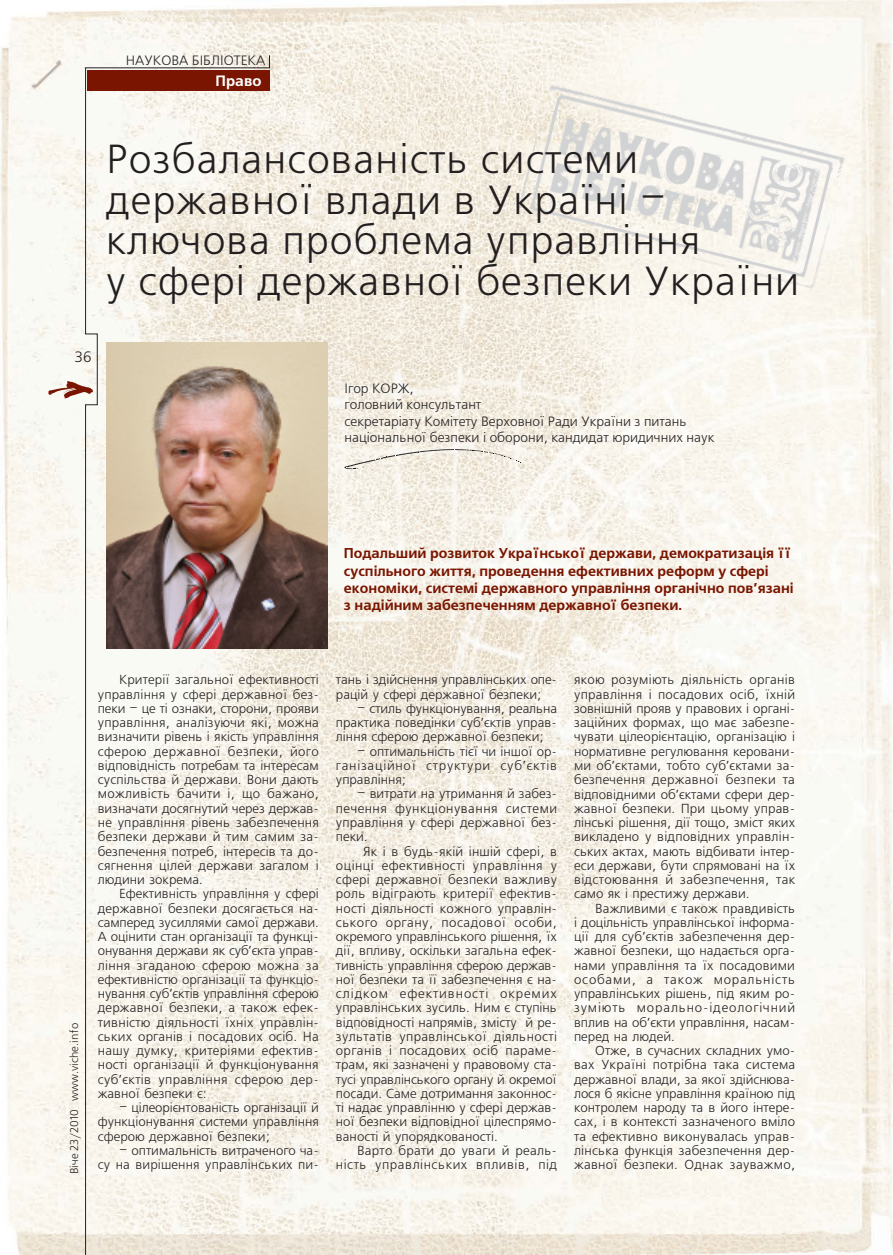
<style>
.page{position:relative;width:893px;height:1255px;background:#fff}
.page>*{position:absolute;margin:0;border:0;box-sizing:border-box;transform-origin:0 0}
.t1{font:40.5px/40.5px "Free Set C";letter-spacing:.025em;color:#231f20}
.rubrica_left{font:700 15px "Free Set C";color:#fff}
.foto{font:15px "Free Set C";color:#231f20}
.vrez{font:700 14.25px/17.1px "Free Set C";color:#791500}
.author{font:13.5px/16.2px "Free Set C";color:#231f20}
.rubrica_right{font:13.5px "Free Set C";color:#231f20}
.text_freeset_Plotno{font:13.05px/14.2px "Free Set C";color:#231f20;text-align:justify}
.text_freeset_Plotno-2{font:13.05px/14.2px "Free Set C";letter-spacing:.04em;color:#231f20;text-align:right}
.t2{font:11.25px "Free Set C";color:#231f20}
</style>
<div class="page">
<img style="left:0;top:0;width:893px;height:1254px">
<svg style="left:48px;top:55px;width:222px;height:1199px"></svg>
<img style="left:106px;top:342px;width:221px;height:306px">
<img style="left:516px;top:84px;width:330px;height:205px">
<svg style="left:344px;top:449px;width:176px;height:20px"></svg>
<p class="rubrica_right" style="left:126px;top:53px;width:141px">НАУКОВА БІБЛІОТЕКА</p>
<p class="rubrica_left" style="left:216px;top:72px;width:47px">Право</p>
<p class="t1" style="left:106px;top:141px;width:694px">Розбалансованість системи державної влади в Україні – ключова проблема управління<br>у сфері державної безпеки України</p>
<p class="foto" style="left:75px;top:349px;width:18px">36</p>
<p class="author" style="left:344px;top:381px;width:371px">Ігор КОРЖ,<br>головний консультант<br>секретаріату Комітету Верховної Ради України з питань національної безпеки і оборони, кандидат юридичних наук</p>
<p class="vrez" style="left:344px;top:545px;width:451px">Подальший розвиток Української держави, демократизація її суспільного життя, проведення ефективних реформ у сфері економіки, системі державного управління органічно пов’язані з надійним забезпеченням державної безпеки.</p>
<p class="t2" style="left:68px;top:1174px;width:153px;rotate:-90deg">Віче 23/2010 www.viche.info</p>
<p class="text_freeset_Plotno" style="left:98px;top:673px;width:223px;text-indent:21px">Критерії загальної ефективності управління у сфері державної без&shy;пеки – це ті ознаки, сторони, прояви управління, аналізуючи які, можна визначити рівень і якість управління сферою державної безпеки, його відповідність потребам та інтересам суспільства й держави. Вони дають можливість бачити і, що бажано, визначати досягнутий через держав&shy;не управління рівень забезпечення безпеки держави й тим самим за&shy;безпечення потреб, інтересів та до&shy;сягнення цілей держави загалом і людини зокрема.</p>
<p class="text_freeset_Plotno" style="left:98px;top:887px;width:223px;text-indent:21px">Ефективність управління у сфері державної безпеки досягається на&shy;самперед зусиллями самої держави.<br>А оцінити стан організації та функці&shy;онування держави як суб’єкта управ&shy;ління згаданою сферою можна за ефективністю організації та функціо&shy;нування суб’єктів управління сферою державної безпеки, а також ефек&shy;тивністю діяльності їхніх управлін&shy;ських органів і посадових осіб. На нашу думку, критеріями ефектив&shy;ності організації й функціонування суб’єктів управління сферою дер&shy;жавної безпеки є:</p>
<p class="text_freeset_Plotno" style="left:98px;top:1101px;width:223px;text-indent:21px">– цілеорієнтованість організації й функціонування системи управління сферою державної безпеки;</p>
<p class="text_freeset_Plotno" style="left:98px;top:1143px;width:223px;text-align:right">– оптимальність витраченого ча-<br>су на вирішення управлінських пи-</p>
<p class="text_freeset_Plotno" style="left:336px;top:673px;width:223px">тань і здійснення управлінських опе&shy;рацій у сфері державної безпеки;</p>
<p class="text_freeset_Plotno" style="left:336px;top:702px;width:223px;text-indent:21px">– стиль функціонування, реальна практика поведінки суб’єктів управ&shy;ління сферою державної безпеки;</p>
<p class="text_freeset_Plotno" style="left:336px;top:744px;width:223px;text-indent:21px">– оптимальність тієї чи іншої ор&shy;ганізаційної структури суб’єктів управління;</p>
<p class="text_freeset_Plotno" style="left:336px;top:787px;width:223px;text-indent:21px">– витрати на утримання й забез&shy;печення функціонування системи управління у сфері державної без&shy;пеки.</p>
<p class="text_freeset_Plotno" style="left:336px;top:844px;width:223px;text-indent:27px">Як і в будь-якій іншій сфері, в оцінці ефективності управління у сфері державної безпеки важливу роль відіграють критерії ефектив&shy;ності діяльності кожного управлін&shy;ського органу, посадової особи, окремого управлінського рішення, їх дії, впливу, оскільки загальна ефек&shy;тивність управління сферою держав&shy;ної безпеки та її забезпечення є на&shy;слідком ефективності окремих управлінських зусиль. Ним є ступінь відповідності напрямів, змісту й ре&shy;зультатів управлінської діяльності органів і посадових осіб параме&shy;трам, які зазначені у правовому ста&shy;тусі управлінського органу й окремої посади. Саме дотримання законнос&shy;ті надає управлінню у сфері держав&shy;ної безпеки відповідної цілеспрямо&shy;ваності й упорядкованості.</p>
<p class="text_freeset_Plotno-2" style="left:336px;top:1143px;width:223px">Варто брати до уваги й реаль&shy;ність управлінських впливів, під</p>
<p class="text_freeset_Plotno" style="left:574px;top:673px;width:223px">якою розуміють діяльність органів управління і посадових осіб, їхній зовнішній прояв у правових і органі&shy;заційних формах, що має забезпе&shy;чувати цілеорієнтацію, організацію і нормативне регулювання керовани&shy;ми об’єктами, тобто суб’єктами за&shy;безпечення державної безпеки та відповідними об’єктами сфери дер&shy;жавної безпеки. При цьому управ&shy;лінські рішення, дії тощо, зміст яких викладено у відповідних управлін&shy;ських актах, мають відбивати інтер&shy;еси держави, бути спрямовані на їх відстоювання й забезпечення, так само як і престижу держави.</p>
<p class="text_freeset_Plotno" style="left:574px;top:901px;width:223px;text-indent:21px">Важливими є також правдивість і доцільність управлінської інформа&shy;ції для суб’єктів забезпечення дер&shy;жавної безпеки, що надається орга&shy;нами управління та їх посадовими особами, а також моральність управлінських рішень, під яким ро&shy;зуміють морально-ідеологічний вплив на об’єкти управління, насам&shy;перед на людей.</p>
<p class="text_freeset_Plotno" style="left:574px;top:1044px;width:223px;text-indent:21px">Отже, в сучасних складних умо&shy;вах Україні потрібна така система державної влади, за якої здійснюва&shy;лося б якісне управління країною під контролем народу та в його інтере&shy;сах, і в контексті зазначеного вміло та ефективно виконувалась управ&shy;лінська функція забезпечення дер&shy;жавної безпеки. Однак зауважмо,</p>
</div>
